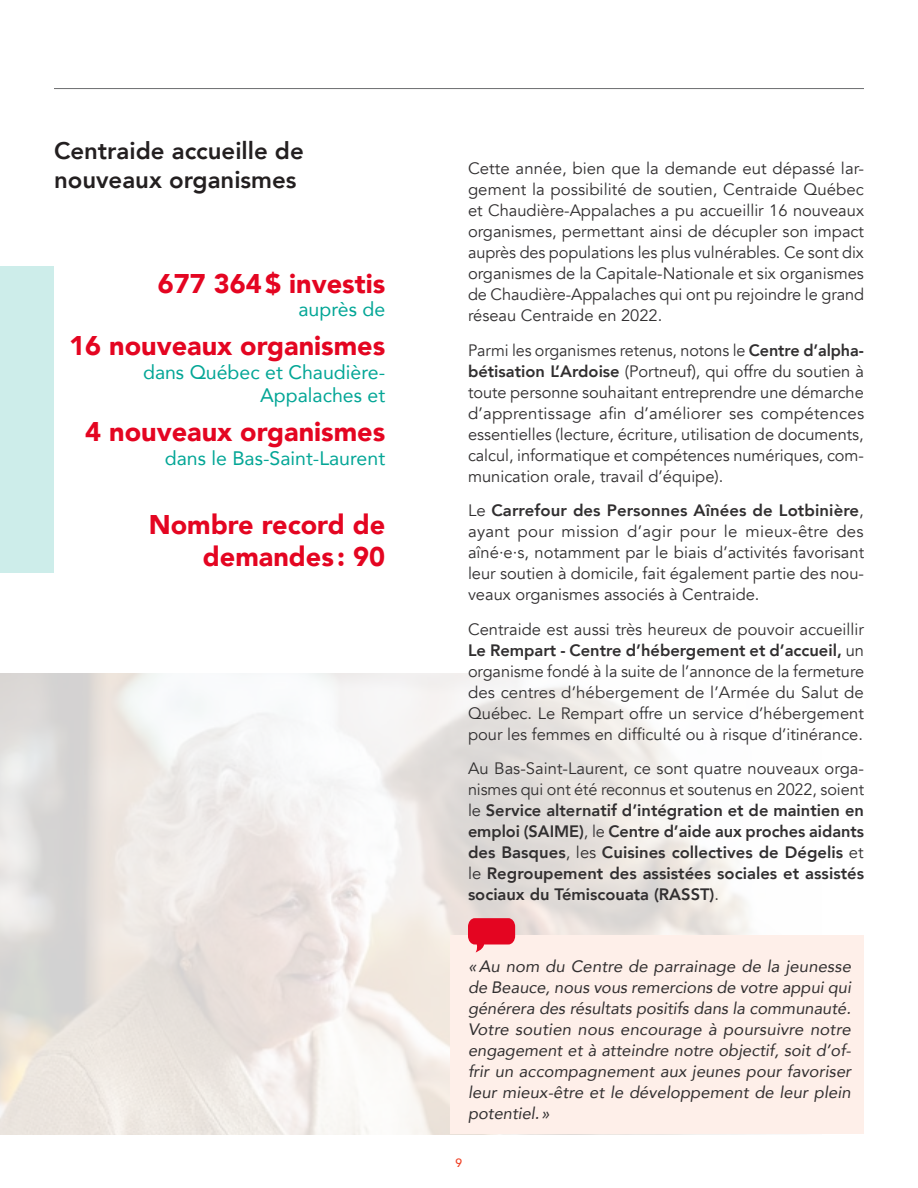
<style>
.page{position:relative;width:918px;height:1188px;background:#fff}
.page>*{position:absolute;margin:0;border:0;box-sizing:border-box;transform-origin:0 0}
.t1{font:900 27px/32.4px "Avenir";color:#e40521;text-align:right}
.t2{font:800 24px/28.8px "Avenir";color:#231f20}
.t3{font:19.5px/23.4px "Avenir";color:#03a696;text-align:right}
.t4{font:16.5px/21px "Avenir";color:#312f30;text-align:justify}
.t5{font:italic 16.5px/21px "Avenir";letter-spacing:.005em;color:#312f30;text-align:justify}
.t6{font:800 16.5px/21px "Avenir";color:#312f30;text-align:justify}
.t7{font:500 12px "Avenir";color:#ef3e22}
.s1{font-weight:800}
.s2{font-weight:400}
</style>
<div class="page">
<hr style="left:54px;top:88px;width:810px;height:1px;background:#6c6d70">
<div style="left:0;top:266px;width:54px;height:306px;background:#cdedea"></div>
<div style="left:450px;top:935px;width:414px;height:199px;background:#feefe9"></div>
<svg style="left:468px;top:918px;width:47px;height:34px"></svg>
<h2 class="t2" style="left:54px;top:136px;width:251px">Centraide accueille de nouveaux organismes</h2>
<h1 class="t1" style="left:158px;top:266px;width:229px">677 364$ investis</h1>
<p class="t3" style="left:298px;top:297px;width:88px">auprès de</p>
<h1 class="t1" style="left:69px;top:329px;width:317px">16 nouveaux organismes</h1>
<p class="t3" style="left:143px;top:360px;width:244px">dans Québec et Chaudière-<br>Appalaches et</p>
<h1 class="t1" style="left:85px;top:415px;width:301px">4 nouveaux organismes</h1>
<p class="t3" style="left:165px;top:446px;width:222px">dans le Bas-Saint-Laurent</p>
<h1 class="t1" style="left:149px;top:508px;width:238px">Nombre record de demandes : 90</h1>
<p class="t4" style="left:468px;top:158px;width:398px">Cette année, bien que la demande eut dépassé lar&shy;gement la possibilité de soutien, Centraide Québec et Chaudière-Appalaches a pu accueillir 16 nouveaux organismes, permettant ainsi de décupler son impact auprès des populations les plus vulnérables. Ce sont dix organismes de la Capitale-Nationale et six organismes de Chaudière-Appalaches qui ont pu rejoindre le grand réseau Centraide en 2022.</p>
<p class="t4" style="left:468px;top:340px;width:398px">Parmi les organismes retenus, notons le <span class="s1">Centre d’alpha&shy;bétisation L’Ardoise</span> (Portneuf), qui offre du soutien à toute personne souhaitant entreprendre une démarche d’apprentissage afin d’améliorer ses compétences essentielles (lecture, écriture, utilisation de documents, calcul, informatique et compétences numériques, com&shy;munication orale, travail d’équipe).</p>
<p class="t4" style="left:468px;top:500px;width:398px">Le <span class="s1">Carrefour des Personnes Aînées de Lotbinière</span>, ayant pour mission d’agir pour le mieux-être des aîné·e·s, notamment par le biais d’activités favorisant leur soutien à domicile, fait également partie des nou&shy;veaux organismes associés à Centraide.</p>
<p class="t4" style="left:468px;top:619px;width:398px">Centraide est aussi très heureux de pouvoir accueillir <span class="s1">Le Rempart - Centre d’hébergement et d’accueil,</span> un organisme fondé à la suite de l’annonce de la fermeture des centres d’hébergement de l’Armée du Salut de Québec. Le Rempart offre un service d’hébergement pour les femmes en difficulté ou à risque d’itinérance.</p>
<p class="t6" style="left:468px;top:758px;width:398px"><span class="s2">Au Bas-Saint-Laurent, ce sont quatre nouveaux orga&shy;nismes qui ont été reconnus et soutenus en 2022, soient le</span> Service alternatif d’intégration et de maintien en emploi (SAIME)<span class="s2">, le</span> Centre d’aide aux proches aidants des Basques<span class="s2">, les</span> Cuisines collectives de Dégelis <span class="s2">et le</span> Regroupement des assistées sociales et assistés sociaux du Témiscouata (RASST)<span class="s2">.</span></p>
<p class="t5" style="left:468px;top:956px;width:385px">«Au nom du Centre de parrainage de la jeunesse de Beauce, nous vous remercions de votre appui qui générera des résultats positifs dans la communauté.<br>Votre soutien nous encourage à poursuivre notre engagement et à atteindre notre objectif, soit d’of&shy;frir un accompagnement aux jeunes pour favoriser leur mieux-être et le développement de leur plein potentiel.»</p>
<p class="t7" style="left:456px;top:1152px;width:8px">9</p>
</div>
